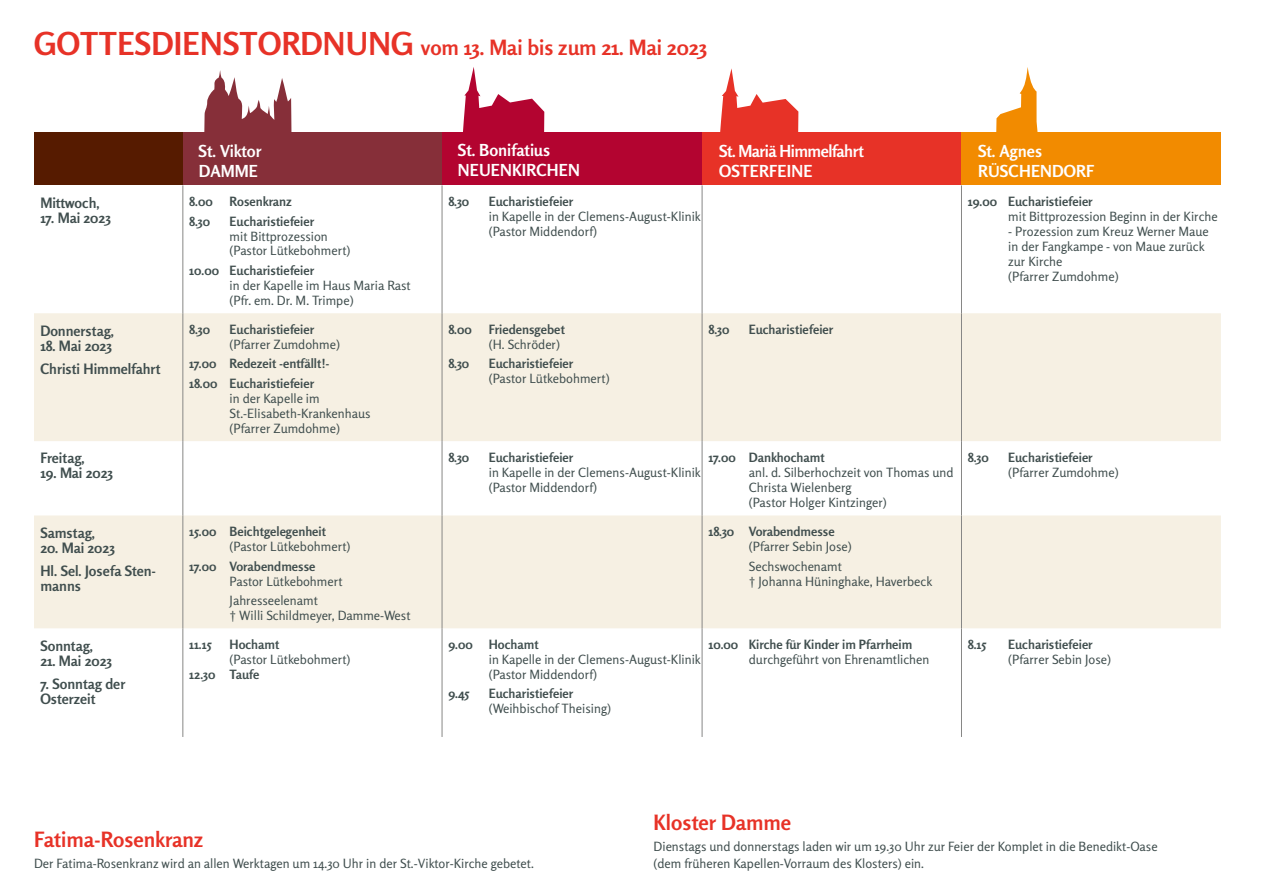
<style>
.page{position:relative;width:1263px;height:893px;background:#fff}
.page>*{position:absolute;margin:0;border:0;box-sizing:border-box;transform-origin:0 0}
.t1{font:700 21px "Rosario";color:#e73227}
.t2{font:700 16.5px/19.8px "Rosario";letter-spacing:.005em;color:#fff}
.t3{font:700 16.5px/19.8px "Rosario";letter-spacing:-.03em;color:#fff}
.t4{font:700 14.25px/23.5px "Rosario";color:#404e4e}
.t5{font:12.75px/15px "Rosario";color:#404e4e}
.t6{font:700 12.75px/19.2px "Rosario";color:#404e4e}
.s1{font-size:31.5px}
</style>
<div class="page">
<svg style="left:34px;top:313px;width:1187px;height:315px;fill:#f6f0e3"></svg>
<hr style="left:182px;top:313px;width:1px;height:128px;background:#878786">
<hr style="left:442px;top:313px;width:1px;height:128px;background:#878786">
<hr style="left:961px;top:313px;width:1px;height:128px;background:#878786">
<hr style="left:182px;top:441px;width:1px;height:74px;background:#878786">
<hr style="left:442px;top:441px;width:1px;height:74px;background:#878786">
<hr style="left:961px;top:441px;width:1px;height:74px;background:#878786">
<hr style="left:182px;top:515px;width:1px;height:113px;background:#878786">
<hr style="left:442px;top:515px;width:1px;height:113px;background:#878786">
<hr style="left:961px;top:515px;width:1px;height:113px;background:#878786">
<hr style="left:182px;top:628px;width:1px;height:109px;background:#878786">
<hr style="left:442px;top:628px;width:1px;height:109px;background:#878786">
<hr style="left:961px;top:628px;width:1px;height:109px;background:#878786">
<hr style="left:702px;top:313px;width:1px;height:128px;background:#878786">
<hr style="left:702px;top:441px;width:1px;height:74px;background:#878786">
<hr style="left:702px;top:515px;width:1px;height:113px;background:#878786">
<hr style="left:702px;top:628px;width:1px;height:109px;background:#878786">
<hr style="left:182px;top:185px;width:1px;height:128px;background:#878786">
<hr style="left:442px;top:185px;width:1px;height:128px;background:#878786">
<hr style="left:961px;top:185px;width:1px;height:128px;background:#878786">
<hr style="left:702px;top:185px;width:1px;height:128px;background:#878786">
<div style="left:701px;top:133px;width:262px;height:52px;background:#e73227"></div>
<div style="left:961px;top:133px;width:259px;height:52px;background:#f28b00"></div>
<div style="left:182px;top:133px;width:261px;height:52px;background:#862f39"></div>
<div style="left:442px;top:133px;width:260px;height:52px;background:#b30430"></div>
<div style="left:34px;top:133px;width:149px;height:52px;background:#561b00"></div>
<svg style="left:720px;top:68px;width:78px;height:65px"></svg>
<svg style="left:204px;top:70px;width:88px;height:63px"></svg>
<svg style="left:462px;top:67px;width:82px;height:66px"></svg>
<svg style="left:996px;top:67px;width:42px;height:66px"></svg>
<h1 class="t1" style="left:34px;top:35px;width:674px"><span class="s1">GOTTESDIENSTORDNUNG</span> vom 13. Mai bis zum 21. Mai 2023</h1>
<p class="t4" style="left:40px;top:191px;width:61px">Mittwoch,</p>
<p class="t4" style="left:40px;top:206px;width:72px">17. Mai 2023</p>
<p class="t4" style="left:40px;top:319px;width:75px">Donnerstag,</p>
<p class="t4" style="left:40px;top:334px;width:122px">18. Mai 2023<br>Christi Himmelfahrt</p>
<p class="t4" style="left:40px;top:446px;width:46px">Freitag,</p>
<p class="t4" style="left:40px;top:461px;width:74px">19. Mai 2023</p>
<p class="t4" style="left:40px;top:521px;width:56px">Samstag,</p>
<p class="t4" style="left:40px;top:536px;width:117px">20. Mai 2023<br>Hl. Sel. Josefa Sten-</p>
<p class="t4" style="left:40px;top:574px;width:42px">manns</p>
<p class="t4" style="left:40px;top:634px;width:54px">Sonntag,</p>
<p class="t4" style="left:40px;top:649px;width:73px">21. Mai 2023</p>
<p class="t4" style="left:40px;top:676px;width:86px;line-height:15px">7. Sonntag der<br>Osterzeit</p>
<p class="t2" style="left:199px;top:141px;width:64px">St. Viktor<br>DAMME</p>
<p class="t2" style="left:458px;top:140px;width:123px">St. Bonifatius<br>NEUENKIRCHEN</p>
<p class="t3" style="left:719px;top:141px;width:146px">St. Mariä Himmelfahrt<br>OSTERFEINE</p>
<p class="t2" style="left:978px;top:141px;width:118px">St. Agnes<br>RÜSCHENDORF</p>
<p class="t6" style="left:189px;top:192px;width:25px">8.00</p>
<p class="t6" style="left:230px;top:192px;width:64px">Rosenkranz</p>
<p class="t6" style="left:189px;top:211px;width:22px">8.30</p>
<p class="t6" style="left:230px;top:211px;width:86px">Eucharistiefeier</p>
<p class="t5" style="left:230px;top:228px;width:122px">mit Bittprozession (Pastor Lütkebohmert)</p>
<p class="t6" style="left:189px;top:260px;width:126px">10.00 Eucharistiefeier</p>
<p class="t5" style="left:230px;top:278px;width:182px">in der Kapelle im Haus Maria Rast (Pfr. em. Dr. M. Trimpe)</p>
<p class="t6" style="left:189px;top:320px;width:22px">8.30</p>
<p class="t6" style="left:230px;top:320px;width:86px">Eucharistiefeier</p>
<p class="t5" style="left:230px;top:337px;width:112px">(Pfarrer Zumdohme)</p>
<p class="t6" style="left:189px;top:354px;width:142px">17.00 Redezeit -entfällt!-<br>18.00 Eucharistiefeier</p>
<p class="t5" style="left:230px;top:391px;width:143px">in der Kapelle im<br>St.-Elisabeth-Krankenhaus (Pfarrer Zumdohme)</p>
<p class="t6" style="left:189px;top:522px;width:138px">15.00 Beichtgelegenheit</p>
<p class="t5" style="left:230px;top:539px;width:122px">(Pastor Lütkebohmert)</p>
<p class="t6" style="left:189px;top:556px;width:128px">17.00 Vorabendmesse</p>
<p class="t5" style="left:230px;top:571px;width:115px;line-height:19.2px">Pastor Lütkebohmert<br>Jahresseelenamt</p>
<p class="t5" style="left:230px;top:608px;width:182px">† Willi Schildmeyer, Damme-West</p>
<p class="t6" style="left:189px;top:635px;width:24px">11.15</p>
<p class="t6" style="left:230px;top:635px;width:51px">Hochamt</p>
<p class="t5" style="left:230px;top:652px;width:122px">(Pastor Lütkebohmert)</p>
<p class="t6" style="left:189px;top:665px;width:72px">12.30 Taufe</p>
<p class="t6" style="left:448px;top:192px;width:22px">8.30</p>
<p class="t6" style="left:489px;top:192px;width:86px">Eucharistiefeier</p>
<p class="t5" style="left:489px;top:209px;width:214px">in Kapelle in der Clemens-August-Klinik (Pastor Middendorf)</p>
<p class="t6" style="left:448px;top:320px;width:25px">8.00</p>
<p class="t6" style="left:489px;top:320px;width:78px">Friedensgebet</p>
<p class="t5" style="left:489px;top:337px;width:73px">(H. Schröder)</p>
<p class="t6" style="left:448px;top:354px;width:22px">8.30</p>
<p class="t6" style="left:489px;top:354px;width:86px">Eucharistiefeier</p>
<p class="t5" style="left:489px;top:371px;width:122px">(Pastor Lütkebohmert)</p>
<p class="t6" style="left:708px;top:320px;width:22px">8.30</p>
<p class="t6" style="left:749px;top:320px;width:86px">Eucharistiefeier</p>
<p class="t6" style="left:968px;top:192px;width:126px">19.00 Eucharistiefeier</p>
<p class="t5" style="left:1008px;top:209px;width:211px">mit Bittprozession Beginn in der Kirche</p>
<p class="t5" style="left:1008px;top:224px;width:202px">- Prozession zum Kreuz Werner Maue in der Fangkampe - von Maue zurück zur Kirche<br>(Pfarrer Zumdohme)</p>
<p class="t6" style="left:448px;top:448px;width:22px">8.30</p>
<p class="t6" style="left:489px;top:448px;width:86px">Eucharistiefeier</p>
<p class="t5" style="left:489px;top:465px;width:214px">in Kapelle in der Clemens-August-Klinik (Pastor Middendorf)</p>
<p class="t6" style="left:708px;top:448px;width:118px">17.00 Dankhochamt</p>
<p class="t5" style="left:749px;top:465px;width:206px">anl. d. Silberhochzeit von Thomas und<br>Christa Wielenberg<br>(Pastor Holger Kintzinger)</p>
<p class="t6" style="left:708px;top:522px;width:128px">18.30 Vorabendmesse</p>
<p class="t5" style="left:749px;top:537px;width:104px;line-height:19.2px">(Pfarrer Sebin Jose)<br>Sechswochenamt</p>
<p class="t5" style="left:749px;top:573px;width:185px">† Johanna Hüninghake, Haverbeck</p>
<p class="t6" style="left:968px;top:448px;width:22px">8.30</p>
<p class="t6" style="left:1008px;top:448px;width:86px">Eucharistiefeier</p>
<p class="t5" style="left:1008px;top:465px;width:112px">(Pfarrer Zumdohme)</p>
<p class="t6" style="left:708px;top:635px;width:205px">10.00 Kirche für Kinder im Pfarrheim</p>
<p class="t5" style="left:749px;top:652px;width:182px">durchgeführt von Ehrenamtlichen</p>
<p class="t6" style="left:448px;top:635px;width:92px">9.00 Hochamt</p>
<p class="t5" style="left:489px;top:652px;width:214px">in Kapelle in der Clemens-August-Klinik (Pastor Middendorf)</p>
<p class="t6" style="left:448px;top:684px;width:22px">9.45</p>
<p class="t6" style="left:489px;top:684px;width:86px">Eucharistiefeier</p>
<p class="t5" style="left:489px;top:701px;width:124px">(Weihbischof Theising)</p>
<p class="t6" style="left:968px;top:635px;width:20px">8.15</p>
<p class="t6" style="left:1008px;top:635px;width:86px">Eucharistiefeier</p>
<p class="t5" style="left:1008px;top:652px;width:104px">(Pfarrer Sebin Jose)</p>
<h1 class="t1" style="left:34px;top:827px;width:171px">Fatima-Rosenkranz</h1>
<p class="t5" style="left:34px;top:856px;width:501px">Der Fatima-Rosenkranz wird an allen Werktagen um 14.30 Uhr in der St.-Viktor-Kirche gebetet.</p>
<h1 class="t1" style="left:654px;top:810px;width:139px">Kloster Damme</h1>
<p class="t5" style="left:654px;top:838px;width:505px;line-height:16.5px">Dienstags und donnerstags laden wir um 19.30 Uhr zur Feier der Komplet in die Benedikt-Oase (dem früheren Kapellen-Vorraum des Klosters) ein.</p>
</div>
